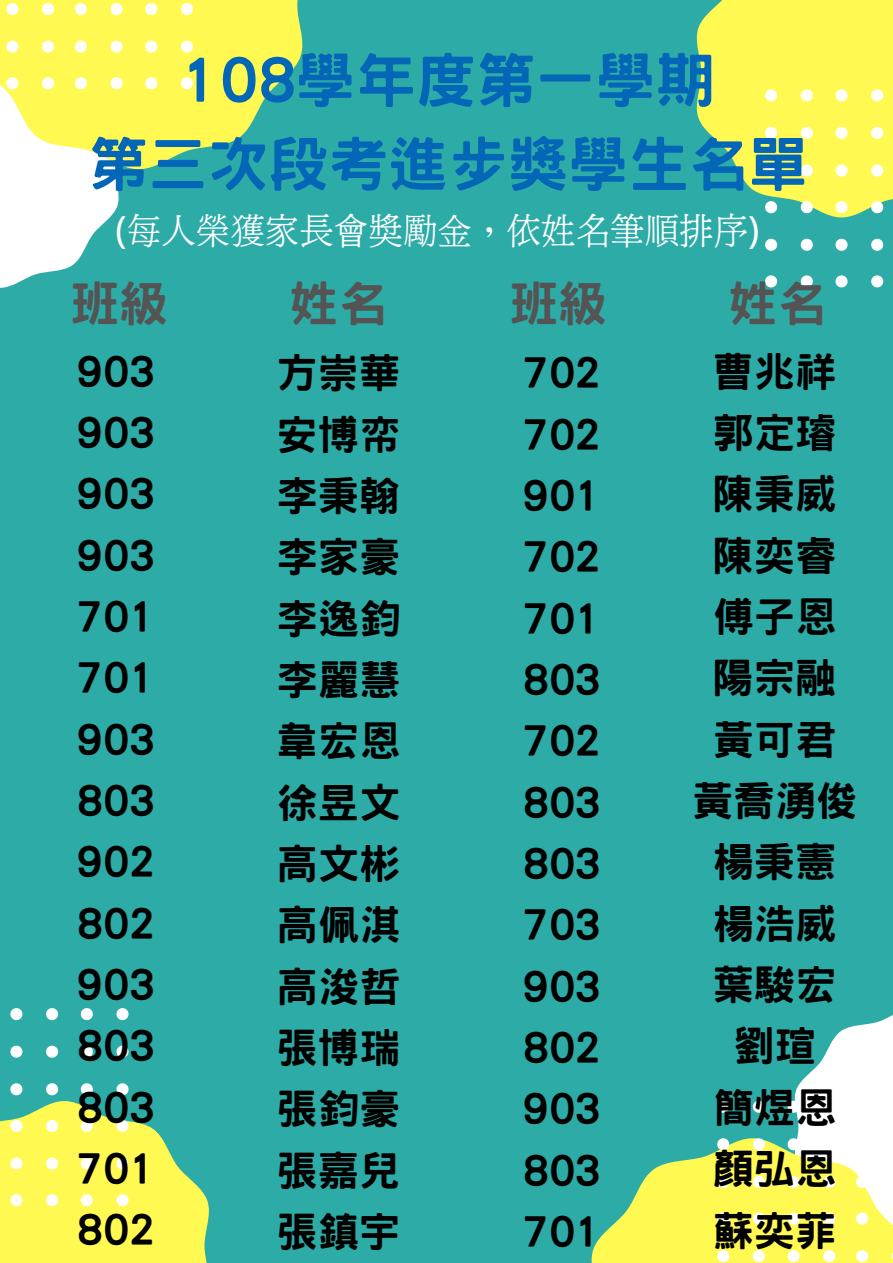
<style>
.page{position:relative;width:893px;height:1263px;background:#2daba7}
.page>*{position:absolute;margin:0;border:0;box-sizing:border-box;transform-origin:0 0}
.t1{font:800 60px/83.8px "Han Wang Hei";color:#0366b6;text-align:center}
.t2{font:800 48.75px "Han Wang Hei";color:#545454}
.t3{font:800 41.25px/61.3px "Han Wang Hei";color:#000;text-align:justify}
.t4{font:37.5px "cw Te X Ming";color:#fff}
.s1{font-family:"Noto Sans"}
</style>
<div class="page">
<svg style="left:591px;top:1015px;width:302px;height:248px"></svg>
<svg style="left:10px;top:1008px;width:12px;height:12px"></svg>
<svg style="left:10px;top:1046px;width:12px;height:12px"></svg>
<svg style="left:10px;top:1083px;width:12px;height:12px"></svg>
<svg style="left:46px;top:1008px;width:12px;height:12px"></svg>
<svg style="left:46px;top:1046px;width:12px;height:12px"></svg>
<svg style="left:46px;top:1083px;width:12px;height:12px"></svg>
<svg style="left:81px;top:1008px;width:12px;height:12px"></svg>
<svg style="left:81px;top:1046px;width:12px;height:12px"></svg>
<svg style="left:81px;top:1083px;width:12px;height:12px"></svg>
<svg style="left:116px;top:1008px;width:13px;height:12px"></svg>
<svg style="left:116px;top:1046px;width:13px;height:12px"></svg>
<svg style="left:116px;top:1083px;width:13px;height:12px"></svg>
<svg style="left:0;top:1101px;width:209px;height:162px"></svg>
<svg style="left:765px;top:239px;width:12px;height:12px"></svg>
<svg style="left:765px;top:275px;width:12px;height:12px"></svg>
<svg style="left:801px;top:239px;width:12px;height:12px"></svg>
<svg style="left:801px;top:275px;width:12px;height:12px"></svg>
<svg style="left:835px;top:239px;width:12px;height:12px"></svg>
<svg style="left:835px;top:275px;width:12px;height:12px"></svg>
<svg style="left:696px;top:0;width:197px;height:217px;background:#e3ee64"></svg>
<svg style="left:871px;top:239px;width:12px;height:12px"></svg>
<svg style="left:871px;top:275px;width:12px;height:12px"></svg>
<svg style="left:0;top:0;width:303px;height:169px;fill:#fff952"></svg>
<svg style="left:75px;top:3px;width:12px;height:12px"></svg>
<svg style="left:110px;top:3px;width:13px;height:12px"></svg>
<svg style="left:145px;top:3px;width:12px;height:12px"></svg>
<svg style="left:145px;top:41px;width:12px;height:12px"></svg>
<svg style="left:145px;top:77px;width:12px;height:12px"></svg>
<svg style="left:181px;top:3px;width:12px;height:12px"></svg>
<svg style="left:181px;top:41px;width:12px;height:12px"></svg>
<svg style="left:181px;top:77px;width:12px;height:12px"></svg>
<svg style="left:6px;top:3px;width:12px;height:12px"></svg>
<svg style="left:42px;top:3px;width:12px;height:12px"></svg>
<svg style="left:0;top:41px;width:123px;height:247px;background:#e3f1b4"></svg>
<h1 class="t1" style="left:88px;top:38px;width:722px">108學年度第一學期<br>第三次段考進步獎學生名單</h1>
<p class="t4" style="left:116px;top:213px;width:645px"><span class="s1">(</span>每人榮獲家長會獎勵金，依姓名筆順排序<span class="s1">)</span></p>
<p class="t2" style="left:70px;top:279px;width:99px">班級</p>
<p class="t2" style="left:289px;top:279px;width:99px">姓名</p>
<p class="t2" style="left:509px;top:279px;width:99px">班級</p>
<p class="t2" style="left:728px;top:279px;width:99px">姓名</p>
<p class="t3" style="left:76px;top:340px;width:80px">903<br>903<br>903<br>903<br>701<br>701<br>903<br>803<br>902<br>802<br>903<br>803<br>803<br>701<br>802</p>
<p class="t3" style="left:276px;top:342px;width:125px">方崇華安博帟李秉翰李家豪李逸鈞李麗慧韋宏恩徐昱文高文彬高佩淇高浚哲張博瑞張鈞豪張嘉兒張鎮宇</p>
<p class="t3" style="left:522px;top:342px;width:80px">702<br>702<br>901<br>702<br>701<br>803<br>702<br>803<br>803<br>703<br>903<br>802<br>903<br>803<br>701</p>
<p class="t3" style="left:692px;top:340px;width:167px;text-align:center">曹兆祥郭定璿陳秉威陳奕睿傅子恩陽宗融黃可君黃喬湧俊楊秉憲楊浩威葉駿宏劉瑄<br>簡煜恩顏弘恩蘇奕菲</p>
</div>
